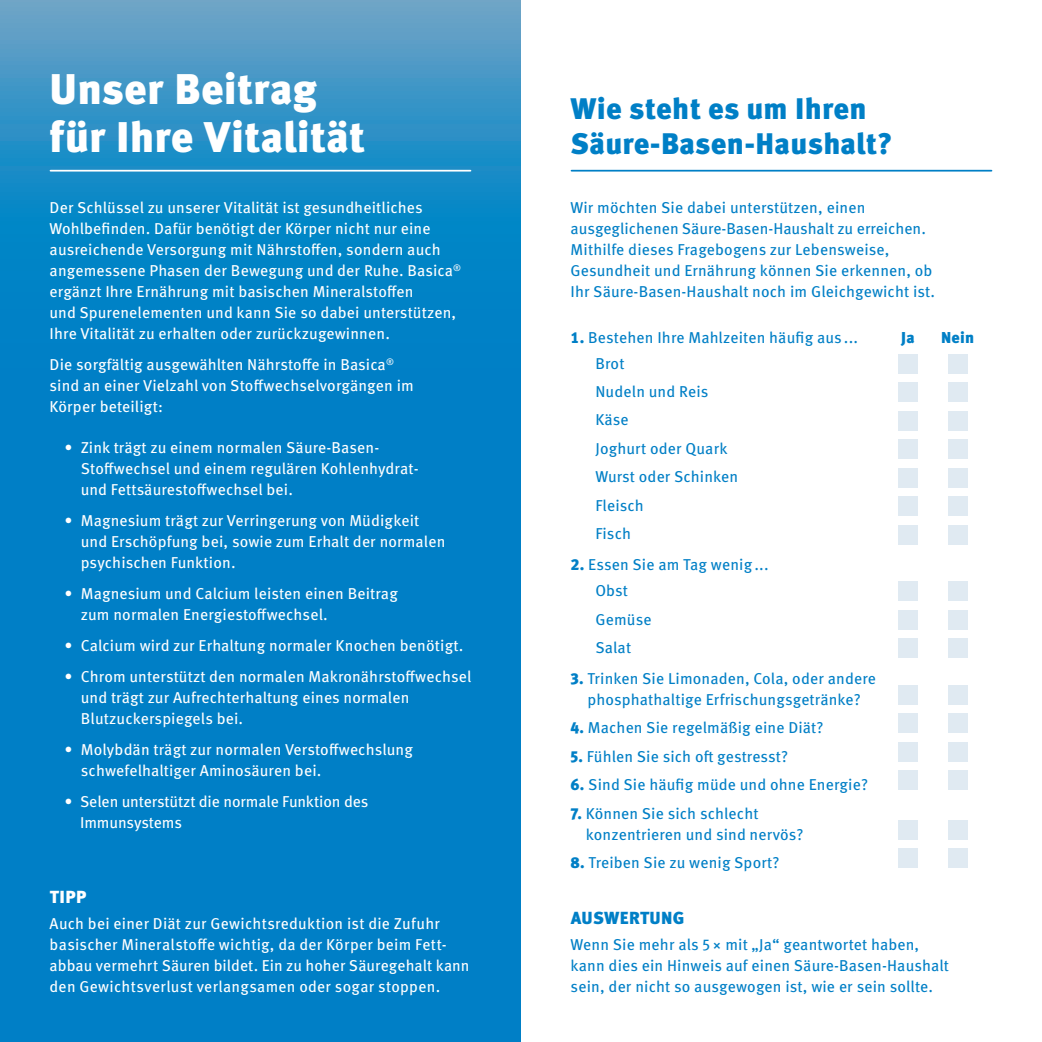
<style>
.page{position:relative;width:1042px;height:1042px;background:#fff}
.page>*{position:absolute;margin:0;border:0;box-sizing:border-box;transform-origin:0 0}
.t1{font:900 42.88px/47.2px "Meta Pro";color:#fff}
.t2{font:900 29.75px/35px "Meta Pro";letter-spacing:.005em;color:#007fc6}
.t3{font:900 17.5px "Meta Pro";letter-spacing:.02em;color:#007fc6}
.t4{font:900 17.5px "Meta Pro";color:#fff}
.t5{font:15.75px/21px "Meta Pro";letter-spacing:.01em;color:#fff}
.t6{font:15.75px/21px "Meta Pro";letter-spacing:.01em;color:#007fc6}
.t7{font:900 15.75px "Meta Pro";letter-spacing:.01em;color:#007fc6}
.s1{font-weight:900}
</style>
<div class="page">
<svg style="left:0;top:0;width:521px;height:1042px;background:#0b84c6"></svg>
<hr style="left:50px;top:170px;width:420px;height:2px;background:#fff">
<hr style="left:571px;top:170px;width:420px;height:2px;background:#007fc6">
<div style="left:898px;top:354px;width:20px;height:20px;background:#e0eaf2"></div>
<div style="left:947px;top:354px;width:20px;height:20px;background:#e0eaf2"></div>
<div style="left:898px;top:382px;width:20px;height:20px;background:#e0eaf2"></div>
<div style="left:947px;top:382px;width:20px;height:20px;background:#e0eaf2"></div>
<div style="left:898px;top:411px;width:20px;height:20px;background:#e0eaf2"></div>
<div style="left:947px;top:411px;width:20px;height:20px;background:#e0eaf2"></div>
<div style="left:898px;top:439px;width:20px;height:20px;background:#e0eaf2"></div>
<div style="left:947px;top:439px;width:20px;height:20px;background:#e0eaf2"></div>
<div style="left:898px;top:468px;width:20px;height:19px;background:#e0eaf2"></div>
<div style="left:947px;top:468px;width:20px;height:19px;background:#e0eaf2"></div>
<div style="left:898px;top:496px;width:20px;height:20px;background:#e0eaf2"></div>
<div style="left:947px;top:496px;width:20px;height:20px;background:#e0eaf2"></div>
<div style="left:898px;top:525px;width:20px;height:19px;background:#e0eaf2"></div>
<div style="left:947px;top:525px;width:20px;height:19px;background:#e0eaf2"></div>
<div style="left:898px;top:581px;width:20px;height:20px;background:#e0eaf2"></div>
<div style="left:947px;top:581px;width:20px;height:20px;background:#e0eaf2"></div>
<div style="left:898px;top:610px;width:20px;height:20px;background:#e0eaf2"></div>
<div style="left:947px;top:610px;width:20px;height:20px;background:#e0eaf2"></div>
<div style="left:898px;top:638px;width:20px;height:20px;background:#e0eaf2"></div>
<div style="left:947px;top:638px;width:20px;height:20px;background:#e0eaf2"></div>
<div style="left:898px;top:685px;width:20px;height:20px;background:#e0eaf2"></div>
<div style="left:947px;top:685px;width:20px;height:20px;background:#e0eaf2"></div>
<div style="left:898px;top:713px;width:20px;height:20px;background:#e0eaf2"></div>
<div style="left:947px;top:713px;width:20px;height:20px;background:#e0eaf2"></div>
<div style="left:898px;top:742px;width:20px;height:20px;background:#e0eaf2"></div>
<div style="left:947px;top:742px;width:20px;height:20px;background:#e0eaf2"></div>
<div style="left:898px;top:770px;width:20px;height:20px;background:#e0eaf2"></div>
<div style="left:947px;top:770px;width:20px;height:20px;background:#e0eaf2"></div>
<div style="left:898px;top:820px;width:20px;height:20px;background:#e0eaf2"></div>
<div style="left:947px;top:820px;width:20px;height:20px;background:#e0eaf2"></div>
<div style="left:898px;top:848px;width:20px;height:20px;background:#e0eaf2"></div>
<div style="left:947px;top:848px;width:20px;height:20px;background:#e0eaf2"></div>
<h1 class="t1" style="left:50px;top:64px;width:317px">Unser Beitrag für Ihre Vitalität</h1>
<p class="t5" style="left:50px;top:196px;width:413px">Der Schlüssel zu unserer Vitalität ist gesundheitliches Wohlbefinden. Dafür benötigt der Körper nicht nur eine ausreichende Versorgung mit Nährstoffen, sondern auch angemessene Phasen der Bewegung und der Ruhe. Basica<sup>® </sup>ergänzt Ihre Ernährung mit basischen Mineralstoffen<br>und Spurenelementen und kann Sie so dabei unterstützen, Ihre Vitalität zu erhalten oder zurückzugewinnen.</p>
<p class="t5" style="left:50px;top:353px;width:366px">Die sorgfältig ausgewählten Nährstoffe in Basica<sup>® </sup>sind an einer Vielzahl von Stoffwechselvorgängen im<br>Körper beteiligt:</p>
<p class="t5" style="left:81px;top:436px;width:339px;text-indent:-16px">• Zink trägt zu einem normalen Säure-Basen-<br>Stoffwechsel und einem regulären Kohlenhydrat&shy;und Fettsäurestoffwechsel bei.</p>
<p class="t5" style="left:81px;top:509px;width:366px;text-indent:-16px">• Magnesium trägt zur Verringerung von Müdigkeit und Erschöpfung bei, sowie zum Erhalt der normalen psychischen Funktion.</p>
<p class="t5" style="left:81px;top:582px;width:318px;text-indent:-16px">• Magnesium und Calcium leisten einen Beitrag zum normalen Energiestoffwechsel.</p>
<p class="t5" style="left:64px;top:634px;width:400px">• Calcium wird zur Erhaltung normaler Knochen benötigt.</p>
<p class="t5" style="left:81px;top:665px;width:392px;text-indent:-16px">• Chrom unterstützt den normalen Makronährstoffwechsel und trägt zur Aufrechterhaltung eines normalen<br>Blutzuckerspiegels bei.</p>
<p class="t5" style="left:81px;top:737px;width:334px;text-indent:-16px">• Molybdän trägt zur normalen Verstoffwechslung schwefelhaltiger Aminosäuren bei.</p>
<p class="t5" style="left:80px;top:789px;width:290px;text-indent:-16px">• Selen unterstützt die normale Funktion des<br>Immunsystems</p>
<p class="t4" style="left:50px;top:883px;width:38px">TIPP</p>
<p class="t5" style="left:50px;top:912px;width:421px">Auch bei einer Diät zur Gewichtsreduktion ist die Zufuhr basischer Mineralstoffe wichtig, da der Körper beim Fett&shy;abbau vermehrt Säuren bildet. Ein zu hoher Säuregehalt kann den Gewichtsverlust verlangsamen oder sogar stoppen.</p>
<h2 class="t2" style="left:570px;top:90px;width:323px">Wie steht es um Ihren<br>Säure-Basen-Haushalt?</h2>
<p class="t6" style="left:570px;top:196px;width:366px">Wir möchten Sie dabei unterstützen, einen ausgeglichenen Säure-Basen-Haushalt zu erreichen.<br>Mithilfe dieses Fragebogens zur Lebensweise, Gesundheit und Ernährung können Sie erkennen, ob Ihr Säure-Basen-Haushalt noch im Gleichgewicht ist.</p>
<p class="t6" style="left:570px;top:325px;width:289px"><span class="s1">1.</span> Bestehen Ihre Mahlzeiten häufig aus ...</p>
<p class="t7" style="left:901px;top:325px;width:15px">Ja</p>
<p class="t7" style="left:941px;top:325px;width:35px">Nein</p>
<p class="t6" style="left:595px;top:348px;width:144px;line-height:28.5px">Brot<br>Nudeln und Reis<br>Käse<br>Joghurt oder Quark<br>Wurst oder Schinken<br>Fleisch<br>Fisch</p>
<p class="t6" style="left:595px;top:551px;width:175px;line-height:25.9px;text-indent:-25px"><span class="s1">2.</span> Essen Sie am Tag wenig ...<br>Obst</p>
<p class="t6" style="left:595px;top:604px;width:58px;line-height:28.5px">Gemüse<br>Salat</p>
<p class="t6" style="left:570px;top:667px;width:307px;text-align:center"><span class="s1">3.</span> Trinken Sie Limonaden, Cola, oder andere phosphathaltige Erfrischungsgetränke?</p>
<p class="t6" style="left:570px;top:716px;width:255px"><span class="s1">4.</span> Machen Sie regelmäßig eine Diät?</p>
<p class="t6" style="left:570px;top:745px;width:219px"><span class="s1">5.</span> Fühlen Sie sich oft gestresst?</p>
<p class="t6" style="left:570px;top:773px;width:299px"><span class="s1">6.</span> Sind Sie häufig müde und ohne Energie?</p>
<p class="t6" style="left:586px;top:802px;width:219px;text-indent:-15px"><span class="s1">7.</span> Können Sie sich schlecht konzentrieren und sind nervös?</p>
<p class="t6" style="left:570px;top:851px;width:211px"><span class="s1">8.</span> Treiben Sie zu wenig Sport?</p>
<p class="t3" style="left:571px;top:904px;width:115px">AUSWERTUNG</p>
<p class="t6" style="left:570px;top:933px;width:380px">Wenn Sie mehr als 5 × mit „Ja“ geantwortet haben, kann dies ein Hinweis auf einen Säure-Basen-Haushalt sein, der nicht so ausgewogen ist, wie er sein sollte.</p>
</div>
